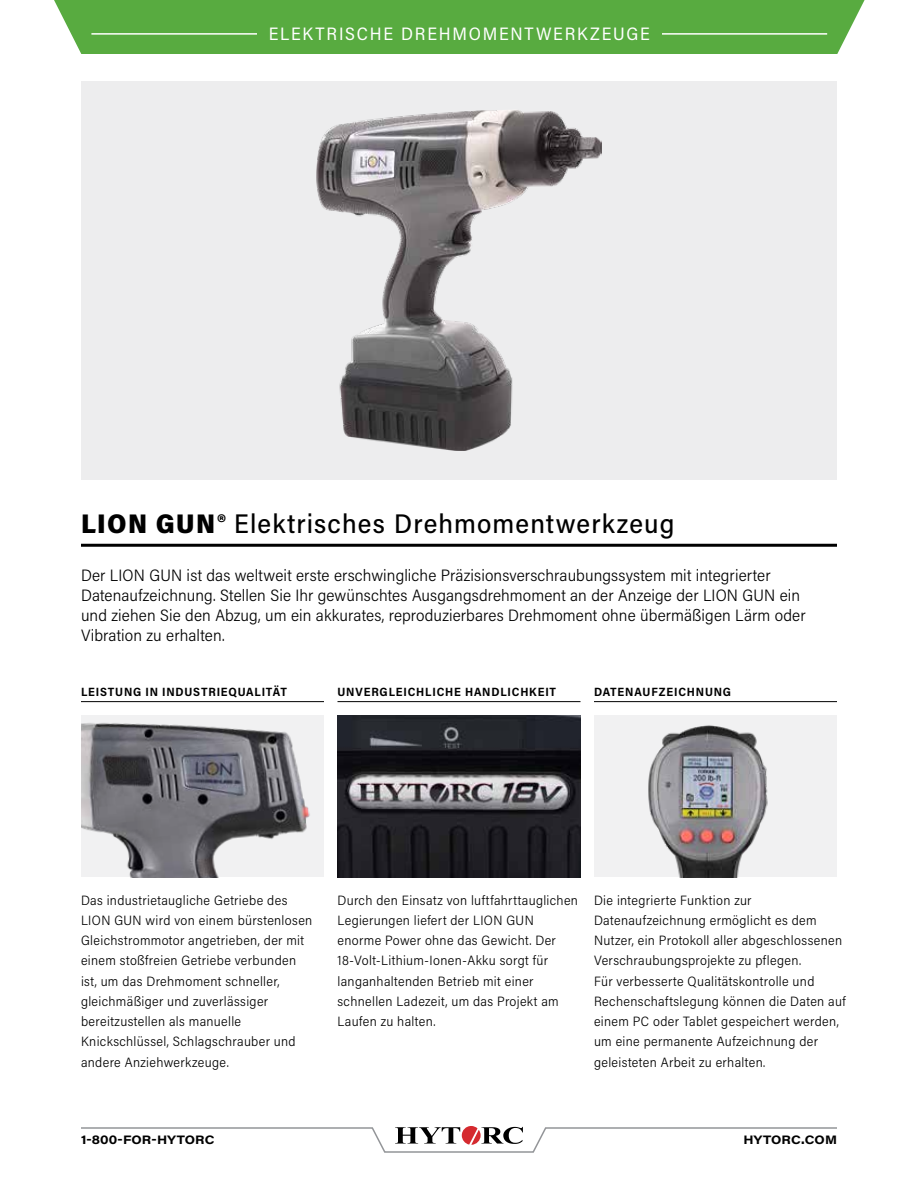
<style>
.page{position:relative;width:918px;height:1188px;background:#fff}
.page>*{position:absolute;margin:0;border:0;box-sizing:border-box;transform-origin:0 0}
.t1{font:500 27px "Acumin Pro Semi Cond";letter-spacing:.04em;color:#000}
.t2{font:18px "Acumin Pro Semi Cond";letter-spacing:.1em;color:#fff}
.t3{font:300 16.5px/20.2px "Acumin Pro Semi Cond";letter-spacing:.005em;color:#000}
.t4{font:300 13.5px/20.2px "Acumin Pro Semi Cond";letter-spacing:.025em;color:#000}
.t5{font:700 12px "Acumin Pro Semi Cond";letter-spacing:.065em;color:#000}
.t6{font:700 12px "Acumin Pro Wide";letter-spacing:.005em;color:#000}
.s1{font-weight:900}
</style>
<div class="page">
<svg style="left:81px;top:1126px;width:756px;height:27px"></svg>
<div style="left:54px;top:0;width:811px;height:54px;background:#58ab40"></div>
<hr style="left:91px;top:33px;width:736px;height:2px;background:#fff">
<div style="left:257px;top:24px;width:405px;height:20px;background:#58ab40"></div>
<hr style="left:81px;top:544px;width:756px;height:3px;background:#000">
<hr style="left:81px;top:701px;width:243px;height:1px;background:#000">
<hr style="left:338px;top:701px;width:242px;height:1px;background:#000">
<hr style="left:594px;top:701px;width:243px;height:1px;background:#000">
<img style="left:81px;top:716px;width:243px;height:162px">
<img style="left:594px;top:716px;width:243px;height:162px">
<div style="left:81px;top:81px;width:756px;height:398px;background:#ededee"></div>
<img style="left:317px;top:110px;width:284px;height:340px">
<img style="left:338px;top:716px;width:242px;height:162px">
<h2 class="t2" style="left:269px;top:22px;width:383px">ELEKTRISCHE DREHMOMENTWERKZEUGE</h2>
<h1 class="t1" style="left:81px;top:505px;width:595px"><span class="s1">LION GUN®</span> Elektrisches Drehmomentwerkzeug</h1>
<p class="t3" style="left:81px;top:564px;width:726px">Der LION GUN ist das weltweit erste erschwingliche Präzisionsverschraubungssystem mit integrierter Datenaufzeichnung. Stellen Sie Ihr gewünschtes Ausgangsdrehmoment an der Anzeige der LION GUN ein und ziehen Sie den Abzug, um ein akkurates, reproduzierbares Drehmoment ohne übermäßigen Lärm oder Vibration zu erhalten.</p>
<p class="t5" style="left:81px;top:683px;width:207px">LEISTUNG IN INDUSTRIEQUALITÄT</p>
<p class="t5" style="left:338px;top:683px;width:220px">UNVERGLEICHLICHE HANDLICHKEIT</p>
<p class="t5" style="left:594px;top:683px;width:139px">DATENAUFZEICHNUNG</p>
<p class="t4" style="left:81px;top:889px;width:233px">Das industrietaugliche Getriebe des LION GUN wird von einem bürstenlosen Gleichstrommotor angetrieben, der mit einem stoßfreien Getriebe verbunden ist, um das Drehmoment schneller, gleichmäßiger und zuverlässiger bereitzustellen als manuelle Knickschlüssel, Schlagschrauber und andere Anziehwerkzeuge.</p>
<p class="t4" style="left:338px;top:889px;width:242px">Durch den Einsatz von luftfahrttauglichen Legierungen liefert der LION GUN enorme Power ohne das Gewicht. Der 18-Volt-Lithium-Ionen-Akku sorgt für langanhaltenden Betrieb mit einer schnellen Ladezeit, um das Projekt am Laufen zu halten.</p>
<p class="t4" style="left:594px;top:889px;width:253px">Die integrierte Funktion zur Datenaufzeichnung ermöglicht es dem Nutzer, ein Protokoll aller abgeschlossenen Verschraubungsprojekte zu pflegen.<br>Für verbesserte Qualitätskontrolle und Rechenschaftslegung können die Daten auf einem PC oder Tablet gespeichert werden, um eine permanente Aufzeichnung der geleisteten Arbeit zu erhalten.</p>
<p class="t6" style="left:81px;top:1131px;width:135px">1-800-FOR-HYTORC</p>
<p class="t6" style="left:743px;top:1131px;width:95px">HYTORC.COM</p>
</div>
